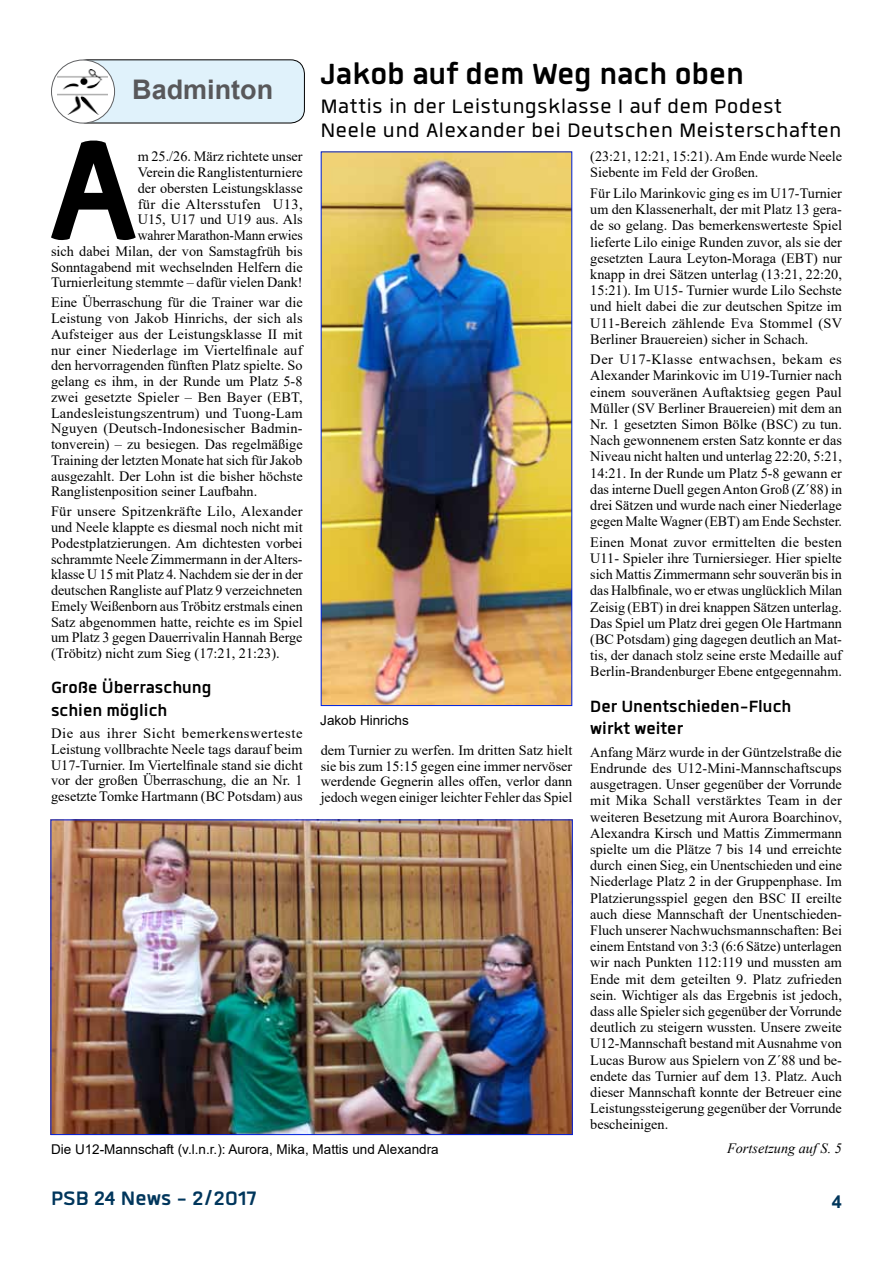
<style>
.page{position:relative;width:893px;height:1263px;background:#fff}
.page>*{position:absolute;margin:0;border:0;box-sizing:border-box;transform-origin:0 0}
.t1{font:700 198.9px "Quan";color:#000}
.t2{font:700 40.5px "Quan";color:#000}
.t3{font:27px/24px "Quan";letter-spacing:.03em;color:#000}
.t4{font:700 27px "Quan";color:#00365c}
.t5{font:700 27px "Arial";color:#58585a}
.t6{font:700 22.5px/22.5px "Quan";color:#000}
.t7{font:700 18px "Arial";color:#00365b}
.t8{font:14.25px/16.2px "Times New Roman";color:#000;text-align:justify}
.t9{font:italic 14.25px "Times New Roman";color:#000}
.t10{font:13.5px "Arial";color:#000}
</style>
<div class="page">
<div style="left:73px;top:60px;width:231px;height:63px;background:#e0f2fb;border-radius:14px"></div>
<div style="left:73px;top:60px;width:232px;height:63px;border:1px solid #000;border-radius:14px"></div>
<svg style="left:51px;top:60px;width:64px;height:63px"></svg>
<div style="left:51px;top:60px;width:64px;height:64px;border:1px solid #606163;border-radius:50%"></div>
<img style="left:57px;top:69px;width:51px;height:46px">
<img style="left:53px;top:821px;width:518px;height:312px">
<div style="left:51px;top:819px;width:522px;height:316px;border:1px solid #0021df"></div>
<img style="left:323px;top:153px;width:247px;height:551px">
<h3 class="t5" style="left:132px;top:71px;width:142px">Badminton</h3>
<h2 class="t2" style="left:321px;top:55px;width:425px">Jakob auf dem Weg nach oben</h2>
<h3 class="t3" style="left:321px;top:94px;width:522px">Mattis in der Leistungsklasse I auf dem Podest<br>Neele und Alexander bei Deutschen Meisterschaften</h3>
<h1 class="t1" style="left:49px;top:94px;width:90px">A</h1>
<p class="t8" style="left:51px;top:148px;width:253px;line-height:15.8px;text-align:right">m 25./26. März richtete unser<br>Verein die Ranglistenturniere<br>der obersten Leistungsklasse<br>für die Altersstufen U13,<br>U15, U17 und U19 aus. Als<br>wahrer Marathon-Mann erwies<br>sich dabei Milan, der von Samstagfrüh bis Sonntagabend mit wechselnden Helfern die Turnierleitung stemmte – dafür vielen Dank!</p>
<p class="t8" style="left:51px;top:294px;width:253px;line-height:15.8px">Eine Überraschung für die Trainer war die Leistung von Jakob Hinrichs, der sich als Aufsteiger aus der Leistungsklasse II mit nur einer Niederlage im Viertelfinale auf den hervorragenden fünften Platz spielte. So gelang es ihm, in der Runde um Platz 5-8 zwei gesetzte Spieler – Ben Bayer (EBT, Landesleistungszentrum) und Tuong-Lam Nguyen (Deutsch-Indonesischer Badmin&shy;tonverein) – zu besiegen. Das regelmäßige Training der letzten Monate hat sich für Jakob ausgezahlt. Der Lohn ist die bisher höchste Ranglistenposition seiner Laufbahn.</p>
<p class="t8" style="left:51px;top:503px;width:253px;line-height:15.8px">Für unsere Spitzenkräfte Lilo, Alexander und Neele klappte es diesmal noch nicht mit Podestplatzierungen. Am dichtesten vorbei schrammte Neele Zimmermann in der Alters&shy;klasse U 15 mit Platz 4. Nachdem sie der in der deutschen Rangliste auf Platz 9 verzeichneten Emely Weißenborn aus Tröbitz erstmals einen Satz abgenommen hatte, reichte es im Spiel um Platz 3 gegen Dauerrivalin Hannah Berge (Tröbitz) nicht zum Sieg (17:21, 21:23).</p>
<h3 class="t6" style="left:51px;top:676px;width:162px">Große Überraschung schien möglich</h3>
<p class="t8" style="left:51px;top:725px;width:253px;line-height:15.8px">Die aus ihrer Sicht bemerkenswerteste Leistung vollbrachte Neele tags darauf beim U17-Turnier. Im Viertelfinale stand sie dicht vor der großen Überraschung, die an Nr. 1 gesetzte Tomke Hartmann (BC Potsdam) aus</p>
<p class="t10" style="left:320px;top:711px;width:90px">Jakob Hinrichs</p>
<p class="t8" style="left:321px;top:742px;width:253px;line-height:15.8px">dem Turnier zu werfen. Im dritten Satz hielt sie bis zum 15:15 gegen eine immer nervöser werdende Gegnerin alles offen, verlor dann jedoch wegen einiger leichter Fehler das Spiel</p>
<p class="t10" style="left:51px;top:1140px;width:389px">Die U12-Mannschaft (v.l.n.r.): Aurora, Mika, Mattis und Alexandra</p>
<p class="t8" style="left:590px;top:148px;width:253px">(23:21, 12:21, 15:21). Am Ende wurde Neele<br>Siebente im Feld der Großen.</p>
<p class="t8" style="left:590px;top:185px;width:253px">Für Lilo Marinkovic ging es im U17-Turnier um den Klassenerhalt, der mit Platz 13 gera&shy;de so gelang. Das bemerkenswerteste Spiel lieferte Lilo einige Runden zuvor, als sie der gesetzten Laura Leyton-Moraga (EBT) nur knapp in drei Sätzen unterlag (13:21, 22:20, 15:21). Im U15- Turnier wurde Lilo Sechste und hielt dabei die zur deutschen Spitze im U11-Bereich zählende Eva Stommel (SV Berliner Brauereien) sicher in Schach.</p>
<p class="t8" style="left:590px;top:351px;width:253px">Der U17-Klasse entwachsen, bekam es Alexander Marinkovic im U19-Turnier nach einem souveränen Auftaktsieg gegen Paul Müller (SV Berliner Brauereien) mit dem an Nr. 1 gesetzten Simon Bölke (BSC) zu tun.<br>Nach gewonnenem ersten Satz konnte er das Niveau nicht halten und unterlag 22:20, 5:21, 14:21. In der Runde um Platz 5-8 gewann er das interne Duell gegen Anton Groß (Z´88) in drei Sätzen und wurde nach einer Niederlage gegen Malte Wagner (EBT) am Ende Sechster.</p>
<p class="t8" style="left:590px;top:533px;width:253px">Einen Monat zuvor ermittelten die besten U11- Spieler ihre Turniersieger. Hier spielte sich Mattis Zimmermann sehr souverän bis in das Halbfinale, wo er etwas unglücklich Milan Zeisig (EBT) in drei knappen Sätzen unterlag.<br>Das Spiel um Platz drei gegen Ole Hartmann (BC Potsdam) ging dagegen deutlich an Mat&shy;tis, der danach stolz seine erste Medaille auf Berlin-Brandenburger Ebene entgegennahm.</p>
<h3 class="t6" style="left:590px;top:694px;width:203px">Der Unentschieden-Fluch wirkt weiter</h3>
<p class="t8" style="left:590px;top:743px;width:253px">Anfang März wurde in der Güntzelstraße die Endrunde des U12-Mini-Mannschaftscups ausgetragen. Unser gegenüber der Vorrunde mit Mika Schall verstärktes Team in der weiteren Besetzung mit Aurora Boarchinov, Alexandra Kirsch und Mattis Zimmermann spielte um die Plätze 7 bis 14 und erreichte durch einen Sieg, ein Unentschieden und eine Niederlage Platz 2 in der Gruppenphase. Im Platzierungsspiel gegen den BSC II ereilte auch diese Mannschaft der Unentschieden-Fluch unserer Nachwuchsmannschaften: Bei einem Entstand von 3:3 (6:6 Sätze) unterlagen wir nach Punkten 112:119 und mussten am Ende mit dem geteilten 9. Platz zufrieden sein. Wichtiger als das Ergebnis ist jedoch, dass alle Spieler sich gegenüber der Vorrunde deutlich zu steigern wussten. Unsere zweite U12-Mannschaft bestand mit Ausnahme von Lucas Burow aus Spielern von Z´88 und be&shy;endete das Turnier auf dem 13. Platz. Auch dieser Mannschaft konnte der Betreuer eine Leistungssteigerung gegenüber der Vorrunde bescheinigen.</p>
<p class="t9" style="left:727px;top:1138px;width:116px">Fortsetzung auf S. 5</p>
<h3 class="t4" style="left:51px;top:1185px;width:207px">PSB 24 News - 2/2017</h3>
<p class="t7" style="left:832px;top:1189px;width:12px">4</p>
</div>
